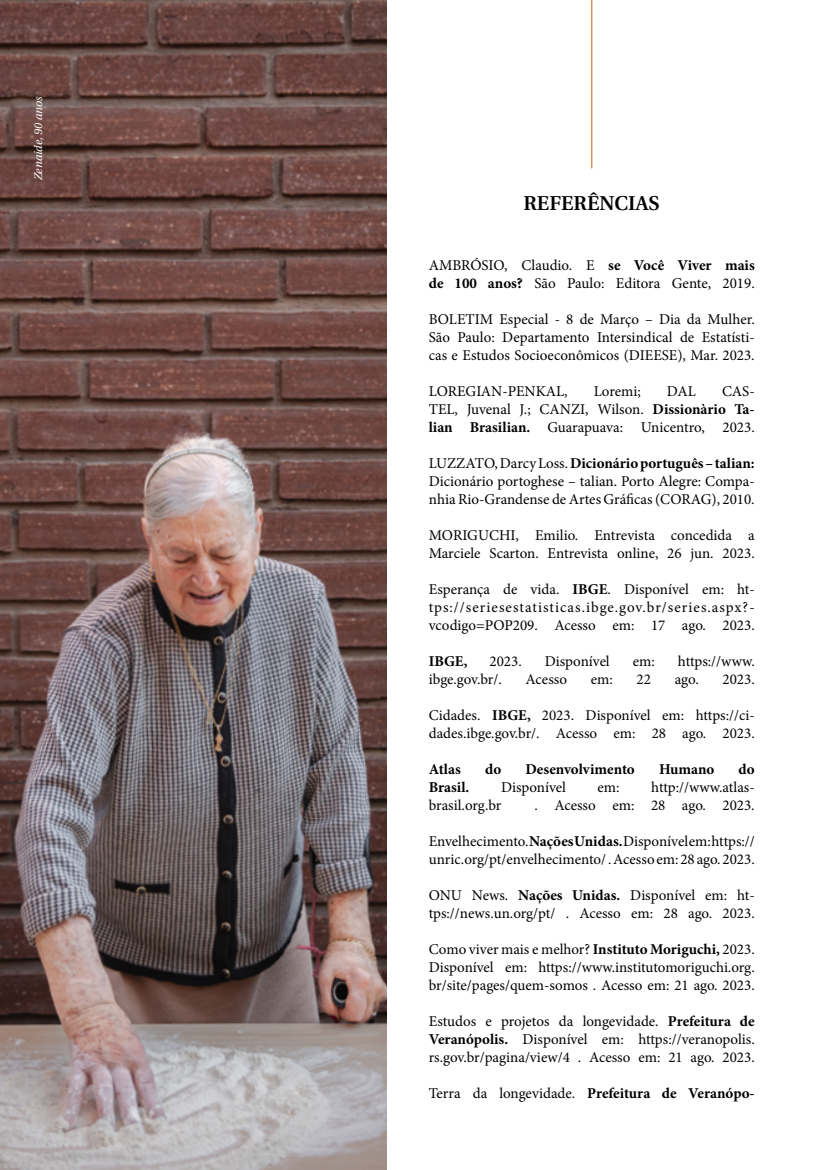
<style>
.page{position:relative;width:815px;height:1170px;background:#fff}
.page>*{position:absolute;margin:0;border:0;box-sizing:border-box;transform-origin:0 0}
.t1{font:600 20px "Utopia";color:#000}
.t2{font:15px/18px "Minion Pro";color:#000;text-align:justify}
.t3{font:700 15px "Minion Pro";color:#000}
.t4{font:italic 11.25px "Utopia";color:#fff}
.s1{font-weight:700}
.s2{font-weight:400}
</style>
<div class="page">
<img style="left:0;top:0;width:386px;height:1169px">
<hr style="left:591px;top:0;width:1px;height:168px;background:#cf823c">
<p class="t4" style="left:32px;top:180px;width:85px;rotate:-90deg">Zenaide, 90 anos</p>
<h1 class="t1" style="left:523px;top:192px;width:138px">REFERÊNCIAS</h1>
<p class="t2" style="left:429px;top:256px;width:327px">AMBRÓSIO, Claudio. E <span class="s1">se Você Viver mais de 100 anos?</span> São Paulo: Editora Gente, 2019.</p>
<p class="t2" style="left:429px;top:310px;width:328px">BOLETIM Especial - 8 de Março – Dia da Mulher.<br>São Paulo: Departamento Intersindical de Estatísti&shy;cas e Estudos Socioeconômicos (DIEESE), Mar. 2023.</p>
<p class="t2" style="left:429px;top:382px;width:140px">LOREGIAN-PENKAL,</p>
<p class="t2" style="left:594px;top:382px;width:49px">Loremi;</p>
<p class="t2" style="left:667px;top:382px;width:30px">DAL</p>
<p class="t2" style="left:429px;top:382px;width:327px;text-indent:293px">CAS-TEL, Juvenal J.; CANZI, Wilson. <span class="s1">Dissionàrio Ta&shy;lian Brasilian.</span> Guarapuava: Unicentro, 2023.</p>
<p class="t2" style="left:429px;top:454px;width:328px">LUZZATO, Darcy Loss. <span class="s1">Dicionário português – talian:<br></span>Dicionário portoghese – talian. Porto Alegre: Compa&shy;nhia Rio-Grandense de Artes Gráficas (CORAG), 2010.</p>
<p class="t2" style="left:429px;top:526px;width:327px">MORIGUCHI, Emilio. Entrevista concedida a<br>Marciele Scarton. Entrevista online, 26 jun. 2023.</p>
<p class="t2" style="left:429px;top:580px;width:328px">Esperança de vida. <span class="s1">IBGE</span>. Disponível em: ht&shy;tps://seriesestatisticas.ibge.gov.br/series.aspx?- vcodigo=POP209. Acesso em: 17 ago. 2023.</p>
<p class="t3" style="left:429px;top:650px;width:40px">IBGE,</p>
<p class="t2" style="left:490px;top:652px;width:34px">2023.</p>
<p class="t2" style="left:545px;top:652px;width:66px">Disponível</p>
<p class="t2" style="left:633px;top:652px;width:24px">em:</p>
<p class="t2" style="left:678px;top:652px;width:78px">https://www.</p>
<p class="t2" style="left:429px;top:670px;width:75px">ibge.gov.br/.</p>
<p class="t2" style="left:526px;top:670px;width:43px">Acesso</p>
<p class="t2" style="left:591px;top:670px;width:24px">em:</p>
<p class="t2" style="left:637px;top:670px;width:16px">22</p>
<p class="t2" style="left:675px;top:670px;width:26px">ago.</p>
<p class="t2" style="left:723px;top:670px;width:34px">2023.</p>
<p class="t2" style="left:429px;top:706px;width:328px">Cidades. <span class="s1">IBGE,</span> 2023. Disponível em: https://ci&shy;dades.ibge.gov.br/. Acesso em: 28 ago. 2023.</p>
<p class="t3" style="left:429px;top:758px;width:34px">Atlas</p>
<p class="t3" style="left:485px;top:758px;width:18px">do</p>
<p class="t3" style="left:525px;top:758px;width:111px">Desenvolvimento</p>
<p class="t3" style="left:659px;top:758px;width:57px">Humano</p>
<p class="t3" style="left:739px;top:758px;width:18px">do</p>
<p class="t3" style="left:429px;top:776px;width:42px">Brasil.</p>
<p class="t2" style="left:501px;top:778px;width:66px">Disponível</p>
<p class="t2" style="left:598px;top:778px;width:24px">em:</p>
<p class="t2" style="left:651px;top:778px;width:105px">http://www.atlas-</p>
<p class="t2" style="left:429px;top:796px;width:74px">brasil.org.br</p>
<p class="t2" style="left:534px;top:796px;width:222px">. Acesso em: 28 ago. 2023.</p>
<p class="t2" style="left:429px;top:832px;width:328px">Envelhecimento. <span class="s1">Nações Unidas.</span> Disponível em: https:// unric.org/pt/envelhecimento/ . Acesso em: 28 ago. 2023.</p>
<p class="t2" style="left:429px;top:886px;width:328px">ONU News. <span class="s1">Nações Unidas.</span> Disponível em: ht&shy;tps://news.un.org/pt/ . Acesso em: 28 ago. 2023.</p>
<p class="t2" style="left:429px;top:940px;width:328px">Como viver mais e melhor? <span class="s1">Instituto Moriguchi,</span> 2023.<br>Disponível em: https://www.institutomoriguchi.org. br/site/pages/quem-somos . Acesso em: 21 ago. 2023.</p>
<p class="t2" style="left:429px;top:1012px;width:328px">Estudos e projetos da longevidade. <span class="s1">Prefeitura de Veranópolis.</span> Disponível em: https://veranopolis. rs.gov.br/pagina/view/4 . Acesso em: 21 ago. 2023.</p>
<p class="t3" style="left:429px;top:1082px;width:327px"><span class="s2">Terra da longevidade.</span> Prefeitura de Veranópo-</p>
</div>
